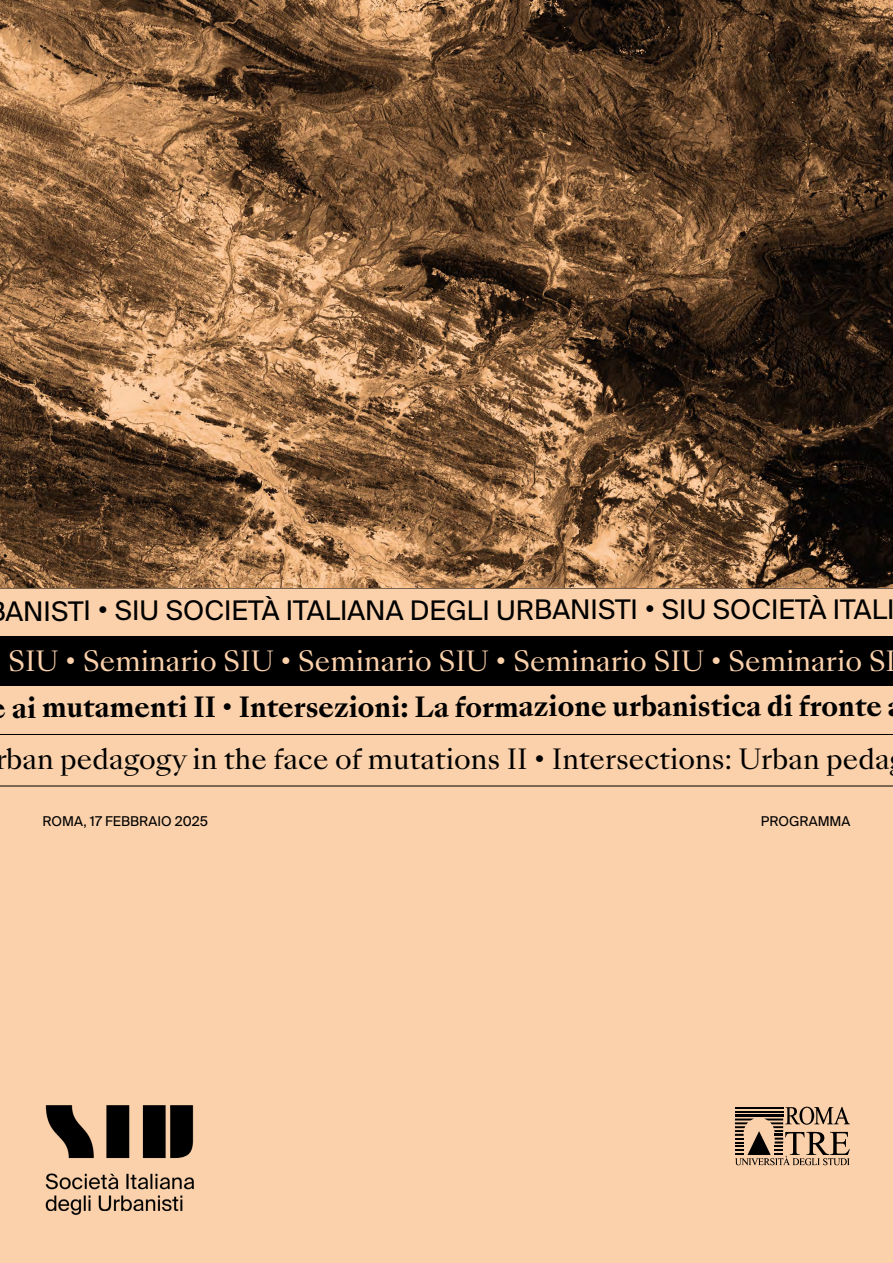
<style>
.page{position:relative;width:893px;height:1263px;background:#fbd1ab}
.page>*{position:absolute;margin:0;border:0;box-sizing:border-box;transform-origin:0 0}
.t1{font:700 27px "Sang Bleu Kingdom";letter-spacing:-.005em;color:#000}
.t2{font:27px "Sang Bleu Kingdom";color:#000}
.t3{font:27px "Suisse Intl";letter-spacing:-.005em;color:#000}
.t4{font:27px "Sang Bleu Kingdom";color:#fbd1ab}
.t5{font:13.5px "Suisse Intl";color:#000}
.s1{font-family:"Sang Bleu Kingdom"}
</style>
<div class="page">
<svg style="left:735px;top:1106px;width:115px;height:59px"></svg>
<div style="left:0;top:637px;width:893px;height:49px;background:#000"></div>
<hr style="left:0;top:786px;width:893px;height:1px;background:#000">
<hr style="left:0;top:734px;width:893px;height:1px;background:#000">
<img style="left:45px;top:1105px;width:149px;height:110px">
<img style="left:0;top:0;width:893px;height:588px">
<p class="t3" style="left:5px;top:594px;width:891px">ANISTI <span class="s1">•</span> SIU SOCIETÀ ITALIANA DEGLI URBANISTI <span class="s1">•</span> SIU SOCIETÀ ITALI</p>
<p class="t4" style="left:8px;top:642px;width:890px">SIU • Seminario SIU • Seminario SIU • Seminario SIU • Seminario SI</p>
<p class="t1" style="left:12px;top:687px;width:871px">ai mutamenti II • Intersezioni: La formazione urbanistica di fronte</p>
<p class="t2" style="left:-5px;top:740px;width:896px">rban pedagogy in the face of mutations II • Intersections: Urban peda</p>
<p class="t5" style="left:43px;top:813px;width:167px">ROMA, 17 FEBBRAIO 2025</p>
<p class="t5" style="left:761px;top:813px;width:91px">PROGRAMMA</p>
</div>
